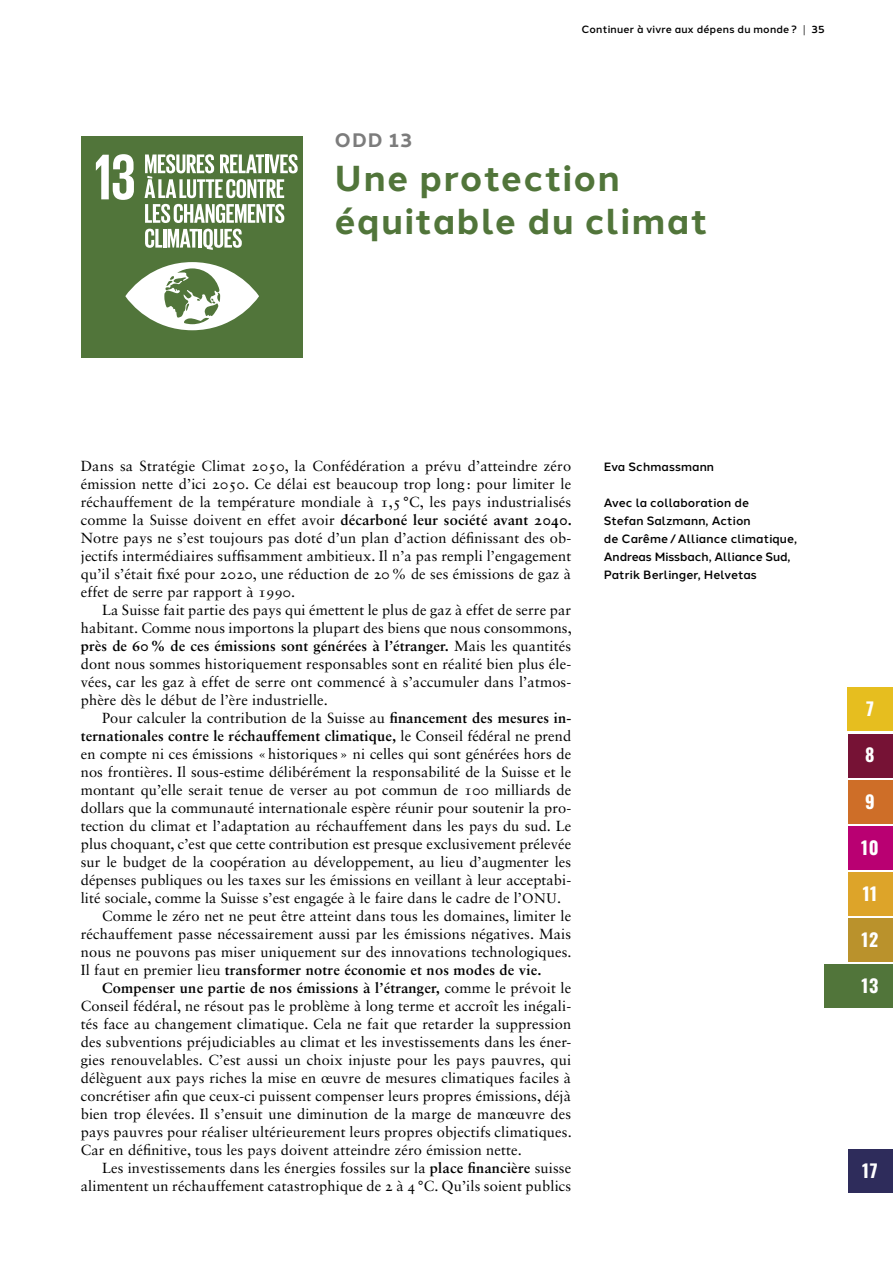
<style>
.page{position:relative;width:893px;height:1263px;background:#fff}
.page>*{position:absolute;margin:0;border:0;box-sizing:border-box;transform-origin:0 0}
._01_Haupttitel__FARB{font:700 36px/43.5px "Halcom";letter-spacing:.04em;color:#51753a}
._01_SDG_Nummerierung{font:700 19.5px "Halcom";color:#7c7c7c}
.t1{font:700 18px "Oswald";letter-spacing:.03em;color:#fff}
._03_Lauftext_mEinzug{font:14.7px/18px "Sabon LT Std";letter-spacing:.01em;color:#000;text-align:justify}
._03_Lauftext_oEinzug{font:14.7px/18px "Sabon LT Std";letter-spacing:.01em;color:#000;text-align:justify}
._02_Autorin_und_Name{font:500 12px/18px "Halcom";letter-spacing:.01em;color:#000}
.t2{font:500 10.5px "Halcom";letter-spacing:.02em;color:#000}
.s1{font-weight:400}
.s2{font-weight:700}
.s3{font-size:13.95px}
</style>
<div class="page">
<div style="left:848px;top:827px;width:45px;height:43px;background:#b90072"></div>
<div style="left:848px;top:734px;width:45px;height:43px;background:#761235"></div>
<div style="left:848px;top:781px;width:45px;height:43px;background:#ce6e28"></div>
<div style="left:848px;top:872px;width:45px;height:43px;background:#dda429"></div>
<div style="left:848px;top:918px;width:45px;height:43px;background:#ba922c"></div>
<div style="left:848px;top:1149px;width:45px;height:43px;background:#2e2c5b"></div>
<div style="left:848px;top:687px;width:45px;height:43px;background:#e6be1f"></div>
<div style="left:81px;top:136px;width:221px;height:222px;background:#51753a"></div>
<svg style="left:96px;top:154px;width:38px;height:46px"></svg>
<svg style="left:125px;top:262px;width:134px;height:68px"></svg>
<svg style="left:145px;top:154px;width:153px;height:44px"></svg>
<svg style="left:145px;top:204px;width:139px;height:19px"></svg>
<svg style="left:145px;top:229px;width:17px;height:19px"></svg>
<hr style="left:163px;top:229px;width:3px;height:19px;background:#fff">
<svg style="left:168px;top:229px;width:74px;height:21px"></svg>
<div style="left:825px;top:965px;width:68px;height:43px;background:#51753a"></div>
<p class="t2" style="left:581px;top:21px;width:245px">Continuer à vivre aux dépens du monde ? <span class="s1">|</span> 35</p>
<p class="_01_SDG_Nummerierung" style="left:334px;top:125px;width:79px">ODD 13</p>
<p class="_01_Haupttitel__FARB" style="left:334px;top:154px;width:375px">Une protection équitable du climat</p>
<p class="_03_Lauftext_oEinzug" style="left:81px;top:457px;width:492px">Dans sa Stratégie Climat 2050, la Confédération a prévu d’atteindre zéro émission nette d’ici 2050. Ce délai est beaucoup trop long : pour limiter le réchauffement de la température mondiale à 1,5 °C, les pays industrialisés comme la Suisse doivent en effet avoir <span class="s2">décarboné leur société avant 2040.<br></span>Notre pays ne s’est toujours pas doté d’un plan d’action définissant des ob&shy;jectifs intermédiaires suffisamment ambitieux. Il n’a pas rempli l’engagement qu’il s’était fixé pour 2020, une réduction de 20% de ses émissions de gaz à effet de serre par rapport à 1990.</p>
<p class="_03_Lauftext_mEinzug" style="left:81px;top:601px;width:492px;text-indent:21px">La Suisse fait partie des pays qui émettent le plus de gaz à effet de serre par habitant. Comme nous importons la plupart des biens que nous consommons, <span class="s2">près de 60% de ces émissions sont générées à l’étranger.</span> Mais les quantités dont nous sommes historiquement responsables sont en réalité bien plus éle&shy;vées, car les gaz à effet de serre ont commencé à s’accumuler dans l’atmos&shy;phère dès le début de l’ère industrielle.</p>
<p class="_03_Lauftext_mEinzug" style="left:81px;top:709px;width:492px;text-indent:21px">Pour calculer la contribution de la Suisse au <span class="s2">financement des mesures in&shy;ternationales contre le réchauffement climatique,</span> le Conseil fédéral ne prend en compte ni ces émissions «historiques» ni celles qui sont générées hors de nos frontières. Il sous-estime délibérément la responsabilité de la Suisse et le montant qu’elle serait tenue de verser au pot commun de 100 milliards de dollars que la communauté internationale espère réunir pour soutenir la pro&shy;tection du climat et l’adaptation au réchauffement dans les pays du sud. Le plus choquant, c’est que cette contribution est presque exclusivement prélevée sur le budget de la coopération au développement, au lieu d’augmenter les dépenses publiques ou les taxes sur les émissions en veillant à leur acceptabi&shy;lité sociale, comme la Suisse s’est engagée à le faire dans le cadre de l’<span class="s3">ONU</span>.</p>
<p class="_03_Lauftext_mEinzug" style="left:81px;top:907px;width:492px;text-indent:21px">Comme le zéro net ne peut être atteint dans tous les domaines, limiter le réchauffement passe nécessairement aussi par les émissions négatives. Mais nous ne pouvons pas miser uniquement sur des innovations technologiques.<br>Il faut en premier lieu <span class="s2">transformer notre économie et nos modes de vie.</span></p>
<p class="_03_Lauftext_mEinzug" style="left:81px;top:979px;width:492px;text-indent:21px"><span class="s2">Compenser une partie de nos émissions à l’étranger,</span> comme le prévoit le Conseil fédéral, ne résout pas le problème à long terme et accroît les inégali&shy;tés face au changement climatique. Cela ne fait que retarder la suppression des subventions préjudiciables au climat et les investissements dans les éner&shy;gies renouvelables. C’est aussi un choix injuste pour les pays pauvres, qui délèguent aux pays riches la mise en œuvre de mesures climatiques faciles à concrétiser afin que ceux-ci puissent compenser leurs propres émissions, déjà bien trop élevées. Il s’ensuit une diminution de la marge de manœuvre des pays pauvres pour réaliser ultérieurement leurs propres objectifs climatiques.<br>Car en définitive, tous les pays doivent atteindre zéro émission nette.</p>
<p class="_03_Lauftext_mEinzug" style="left:81px;top:1159px;width:492px;text-align:right">Les investissements dans les énergies fossiles sur la <span class="s2">place financière</span> suisse alimentent un réchauffement catastrophique de 2 à 4 °C. Qu’ils soient publics</p>
<p class="_02_Autorin_und_Name" style="left:604px;top:457px;width:112px">Eva Schmassmann</p>
<p class="_02_Autorin_und_Name" style="left:604px;top:493px;width:195px">Avec la collaboration de<br>Stefan Salzmann, Action<br>de Carême/Alliance climatique,<br>Andreas Missbach, Alliance Sud,<br>Patrik Berlinger, Helvetas</p>
<p class="t1" style="left:866px;top:700px;width:9px">7</p>
<p class="t1" style="left:865px;top:746px;width:11px">8</p>
<p class="t1" style="left:865px;top:792px;width:11px">9</p>
<p class="t1" style="left:861px;top:838px;width:19px">10</p>
<p class="t1" style="left:863px;top:884px;width:16px">11</p>
<p class="t1" style="left:861px;top:930px;width:18px">12</p>
<p class="t1" style="left:861px;top:976px;width:18px">13</p>
<p class="t1" style="left:862px;top:1161px;width:17px">17</p>
</div>
